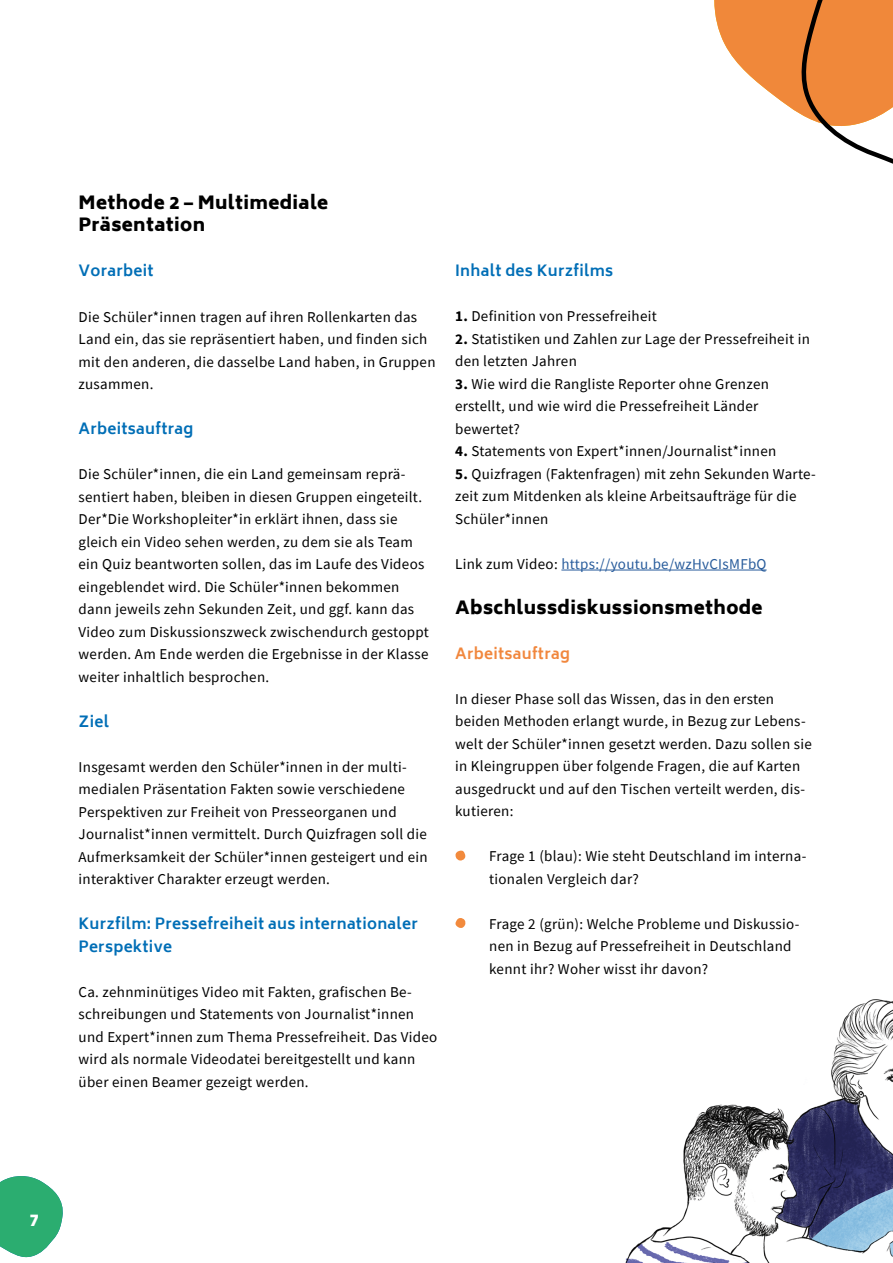
<style>
.page{position:relative;width:893px;height:1263px;background:#fff}
.page>*{position:absolute;margin:0;border:0;box-sizing:border-box;transform-origin:0 0}
.t1{font:900 18px/22.5px "Biryani";letter-spacing:.02em;color:#000}
.t2{font:800 16.5px "Biryani";color:#fff}
.t3{font:15px/22.5px "Source Sans Pro";letter-spacing:.02em;color:#000}
.t4{font:700 15px/22.5px "Biryani";letter-spacing:.02em;color:#006eb6}
.t5{font:15px "Source Sans Pro";letter-spacing:.02em;color:#275b9b}
.t6{font:700 15px "Biryani";letter-spacing:.02em;color:#f1873d}
.s1{font-weight:700}
.s2{color:#000}
.s3{font-weight:900}
</style>
<div class="page">
<img style="left:625px;top:999px;width:268px;height:264px">
<img style="left:0;top:1176px;width:63px;height:81px">
<svg style="left:714px;top:0;width:179px;height:164px"></svg>
<hr style="left:561px;top:570px;width:206px;height:1px;background:#275b9b">
<svg style="left:455px;top:918px;width:11px;height:10px"></svg>
<svg style="left:455px;top:850px;width:10px;height:11px"></svg>
<p class="t1" style="left:79px;top:192px;width:251px">Methode 2 – Multimediale<br>Präsentation</p>
<p class="t4" style="left:79px;top:260px;width:77px">Vorarbeit</p>
<p class="t3" style="left:79px;top:305px;width:358px">Die Schüler*innen tragen auf ihren Rollenkarten das Land ein, das sie repräsentiert haben, und finden sich mit den anderen, die dasselbe Land haben, in Gruppen zusammen.</p>
<p class="t4" style="left:79px;top:418px;width:116px">Arbeitsauftrag</p>
<p class="t3" style="left:79px;top:463px;width:352px">Die Schüler*innen, die ein Land gemeinsam reprä&shy;sentiert haben, bleiben in diesen Gruppen eingeteilt.<br>Der*Die Workshopleiter*in erklärt ihnen, dass sie gleich ein Video sehen werden, zu dem sie als Team ein Quiz beantworten sollen, das im Laufe des Videos eingeblendet wird. Die Schüler*innen bekommen dann jeweils zehn Sekunden Zeit, und ggf. kann das Video zum Diskussionszweck zwischendurch gestoppt werden. Am Ende werden die Ergebnisse in der Klasse weiter inhaltlich besprochen.</p>
<p class="t4" style="left:79px;top:710px;width:32px">Ziel</p>
<p class="t3" style="left:79px;top:755px;width:351px">Insgesamt werden den Schüler*innen in der multi&shy;medialen Präsentation Fakten sowie verschiedene Perspektiven zur Freiheit von Presseorganen und Journalist*innen vermittelt. Durch Quizfragen soll die Aufmerksamkeit der Schüler*innen gesteigert und ein interaktiver Charakter erzeugt werden.</p>
<p class="t4" style="left:79px;top:913px;width:341px">Kurzfilm: Pressefreiheit aus internationaler<br>Perspektive</p>
<p class="t3" style="left:79px;top:980px;width:360px">Ca. zehnminütiges Video mit Fakten, grafischen Be&shy;schreibungen und Statements von Journalist*innen und Expert*innen zum Thema Pressefreiheit. Das Video wird als normale Videodatei bereitgestellt und kann über einen Beamer gezeigt werden.</p>
<p class="t4" style="left:455px;top:260px;width:160px">Inhalt des Kurzfilms</p>
<p class="t3" style="left:455px;top:305px;width:203px"><span class="s1">1.</span> Definition von Pressefreiheit</p>
<p class="t3" style="left:455px;top:328px;width:356px"><span class="s1">2.</span> Statistiken und Zahlen zur Lage der Pressefreiheit in den letzten Jahren</p>
<p class="t3" style="left:455px;top:373px;width:315px"><span class="s1">3.</span> Wie wird die Rangliste Reporter ohne Grenzen erstellt, und wie wird die Pressefreiheit Länder bewertet?</p>
<p class="t3" style="left:455px;top:440px;width:323px"><span class="s1">4.</span> Statements von Expert*innen/Journalist*innen</p>
<p class="t3" style="left:455px;top:463px;width:362px"><span class="s1">5.</span> Quizfragen (Faktenfragen) mit zehn Sekunden Warte&shy;zeit zum Mitdenken als kleine Arbeitsaufträge für die<br>Schüler*innen</p>
<p class="t5" style="left:455px;top:554px;width:313px"><span class="s2">Link zum Video:</span> https://youtu.be/wzHvCIsMFbQ</p>
<p class="t1" style="left:455px;top:596px;width:309px">Abschlussdiskussionsmethode</p>
<p class="t6" style="left:455px;top:645px;width:116px">Arbeitsauftrag</p>
<p class="t3" style="left:455px;top:688px;width:358px">In dieser Phase soll das Wissen, das in den ersten beiden Methoden erlangt wurde, in Bezug zur Lebens&shy;welt der Schüler*innen gesetzt werden. Dazu sollen sie in Kleingruppen über folgende Fragen, die auf Karten ausgedruckt und auf den Tischen verteilt werden, dis&shy;kutieren:</p>
<p class="t3" style="left:489px;top:845px;width:319px">Frage 1 (blau): Wie steht Deutschland im interna&shy;tionalen Vergleich dar?</p>
<p class="t3" style="left:489px;top:913px;width:312px">Frage 2 (grün): Welche Probleme und Diskussio&shy;nen in Bezug auf Pressefreiheit in Deutschland kennt ihr? Woher wisst ihr davon?</p>
<p class="t2" style="left:28px;top:1211px;width:13px">6<span class="s3">7</span></p>
</div>
